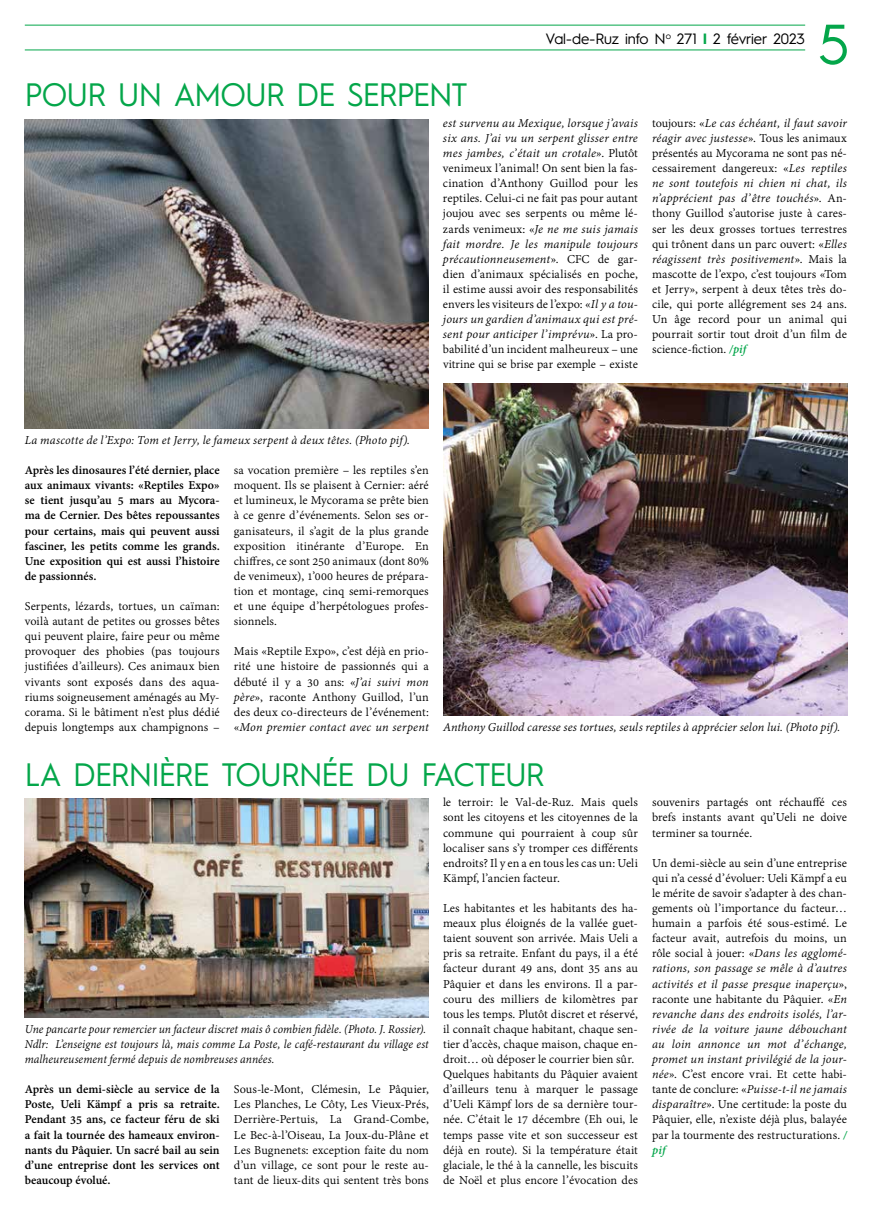
<style>
.page{position:relative;width:886px;height:1223px;background:#fff}
.page>*{position:absolute;margin:0;border:0;box-sizing:border-box;transform-origin:0 0}
.t1{font:56.25px "Hurme Geometric Sans 1";color:#04a64a}
.t2{font:32.5px "Hurme Geometric Sans 1";letter-spacing:-.03em;color:#04a64a;scale:.96 1}
.t3{font:15px "Hurme Geometric Sans 1";letter-spacing:-.01em;color:#000}
.t4{font:13.12px/15.1px "Adobe Devanagari";color:#000;text-align:justify}
.t5{font:700 13.12px/15.1px "Adobe Devanagari";color:#000;text-align:justify}
.t6{font:italic 13.12px/15.1px "Adobe Devanagari";letter-spacing:.005em;color:#000;scale:.94 1}
.t7{font:italic 13.12px "Adobe Devanagari";letter-spacing:.005em;color:#000}
.s1{font-weight:700;color:#04a64a}
.s2{font-style:italic}
.s3{font-weight:700;font-style:italic;color:#04a64a}
</style>
<div class="page">
<hr style="left:25px;top:25px;width:780px;height:1px;background:#04a64a">
<hr style="left:25px;top:49px;width:780px;height:1px;background:#04a64a">
<img style="left:25px;top:119px;width:404px;height:310px">
<img style="left:443px;top:383px;width:404px;height:332px">
<img style="left:25px;top:799px;width:404px;height:218px">
<h2 class="t2" style="left:25px;top:72px;width:463px">POUR UN AMOUR DE SERPENT</h2>
<p class="t3" style="left:545px;top:28px;width:261px">Val-de-Ruz info N<sup>o</sup> 271 <span class="s1">I</span> 2 février 2023</p>
<h1 class="t1" style="left:818px;top:5px;width:32px">5</h1>
<p class="t4" style="left:443px;top:116px;width:196px"><span class="s2">est survenu au Mexique, lorsque j’avais six ans. J’ai vu un serpent glisser entre mes jambes, c’était un crotale</span>». Plutôt venimeux l’animal! On sent bien la fas&shy;cination d’Anthony Guillod pour les reptiles. Celui-ci ne fait pas pour autant joujou avec ses serpents ou même lé&shy;zards venimeux: «<span class="s2">Je ne me suis jamais fait mordre. Je les manipule toujours précautionneusement</span>». CFC de gar&shy;dien d’animaux spécialisés en poche, il estime aussi avoir des responsabilités envers les visiteurs de l’expo: «<span class="s2">Il y a tou&shy;jours un gardien d’animaux qui est pré&shy;sent pour anticiper l’imprévu</span>». La pro&shy;babilité d’un incident malheureux – une vitrine qui se brise par exemple – existe</p>
<p class="t4" style="left:652px;top:116px;width:196px">toujours: «<span class="s2">Le cas échéant, il faut savoir réagir avec justesse</span>». Tous les animaux présentés au Mycorama ne sont pas né&shy;cessairement dangereux: «<span class="s2">Les reptiles ne sont toutefois ni chien ni chat, ils n’apprécient pas d’être touchés</span>». An&shy;thony Guillod s’autorise juste à cares&shy;ser les deux grosses tortues terrestres qui trônent dans un parc ouvert: «<span class="s2">Elles réagissent très positivement</span>». Mais la mascotte de l’expo, c’est toujours «Tom et Jerry», serpent à deux têtes très do&shy;cile, qui porte allégrement ses 24 ans.<br>Un âge record pour un animal qui pourrait sortir tout droit d’un film de science-fiction. <span class="s3">/pif</span></p>
<p class="t7" style="left:25px;top:433px;width:387px">La mascotte de l’Expo: Tom et Jerry, le fameux serpent à deux têtes. (Photo pif).</p>
<p class="t5" style="left:25px;top:464px;width:196px">Après les dinosaures l’été dernier, place aux animaux vivants: «Reptiles Expo» se tient jusqu’au 5 mars au Mycora&shy;ma de Cernier. Des bêtes repoussantes pour certains, mais qui peuvent aussi fasciner, les petits comme les grands.<br>Une exposition qui est aussi l’histoire de passionnés.</p>
<p class="t4" style="left:25px;top:599px;width:196px">Serpents, lézards, tortues, un caïman: voilà autant de petites ou grosses bêtes qui peuvent plaire, faire peur ou même provoquer des phobies (pas toujours justifiées d’ailleurs). Ces animaux bien vivants sont exposés dans des aqua&shy;riums soigneusement aménagés au My&shy;corama. Si le bâtiment n’est plus dédié depuis longtemps aux champignons –</p>
<p class="t4" style="left:234px;top:464px;width:196px">sa vocation première – les reptiles s’en moquent. Ils se plaisent à Cernier: aéré et lumineux, le Mycorama se prête bien à ce genre d’événements. Selon ses or&shy;ganisateurs, il s’agit de la plus grande exposition itinérante d’Europe. En chiffres, ce sont 250 animaux (dont 80% de venimeux), 1’000 heures de prépara&shy;tion et montage, cinq semi-remorques et une équipe d’herpétologues profes&shy;sionnels.</p>
<p class="t4" style="left:234px;top:645px;width:196px">Mais «Reptile Expo», c’est déjà en prio&shy;rité une histoire de passionnés qui a débuté il y a 30 ans: «<span class="s2">J’ai suivi mon père</span>», raconte Anthony Guillod, l’un des deux co-directeurs de l’événement: «<span class="s2">Mon premier contact avec un serpent</span></p>
<p class="t7" style="left:443px;top:719px;width:399px">Anthony Guillod caresse ses tortues, seuls reptiles à apprécier selon lui. (Photo pif).</p>
<h2 class="t2" style="left:25px;top:751px;width:543px">LA DERNIÈRE TOURNÉE DU FACTEUR</h2>
<p class="t6" style="left:25px;top:1022px;width:431px">Une pancarte pour remercier un facteur discret mais ô combien fidèle. (Photo. J. Rossier).<br>Ndlr: L’enseigne est toujours là, mais comme La Poste, le café-restaurant du village est malheureusement fermé depuis de nombreuses années.</p>
<p class="t5" style="left:25px;top:1083px;width:196px">Après un demi-siècle au service de la Poste, Ueli Kämpf a pris sa retraite.<br>Pendant 35 ans, ce facteur féru de ski a fait la tournée des hameaux environ&shy;nants du Pâquier. Un sacré bail au sein d’une entreprise dont les services ont beaucoup évolué.</p>
<p class="t4" style="left:234px;top:1082px;width:196px">Sous-le-Mont, Clémesin, Le Pâquier, Les Planches, Le Côty, Les Vieux-Prés, Derrière-Pertuis, La Grand-Combe, Le Bec-à-l’Oiseau, La Joux-du-Plâne et Les Bugnenets: exception faite du nom d’un village, ce sont pour le reste au&shy;tant de lieux-dits qui sentent très bons</p>
<p class="t4" style="left:443px;top:796px;width:196px">le terroir: le Val-de-Ruz. Mais quels sont les citoyens et les citoyennes de la commune qui pourraient à coup sûr localiser sans s’y tromper ces différents endroits? Il y en a en tous les cas un: Ueli Kämpf, l’ancien facteur.</p>
<p class="t4" style="left:443px;top:901px;width:196px;text-align:left">Les habitantes et les habitants des ha&shy;meaux plus éloignés de la vallée guet&shy;taient souvent son arrivée. Mais Ueli a pris sa retraite. Enfant du pays, il a été facteur durant 49 ans, dont 35 ans au Pâquier et dans les environs. Il a par&shy;couru des milliers de kilomètres par tous les temps. Plutôt discret et réservé, il connaît chaque habitant, chaque sen&shy;tier d’accès, chaque maison, chaque en&shy;droit… où déposer le courrier bien sûr.<br>Quelques habitants du Pâquier avaient d’ailleurs tenu à marquer le passage d’Ueli Kämpf lors de sa dernière tour&shy;née. C’était le 17 décembre (Eh oui, le temps passe vite et son successeur est déjà en route). Si la température était glaciale, le thé à la cannelle, les biscuits de Noël et plus encore l’évocation des</p>
<p class="t4" style="left:652px;top:796px;width:196px">souvenirs partagés ont réchauffé ces brefs instants avant qu’Ueli ne doive terminer sa tournée.</p>
<p class="t4" style="left:652px;top:856px;width:196px">Un demi-siècle au sein d’une entreprise qui n’a cessé d’évoluer: Ueli Kämpf a eu le mérite de savoir s’adapter à des chan&shy;gements où l’importance du facteur… humain a parfois été sous-estimé. Le facteur avait, autrefois du moins, un rôle social à jouer: «<span class="s2">Dans les agglomé&shy;rations, son passage se mêle à d’autres activités et il passe presque inaperçu</span>», raconte une habitante du Pâquier. «<span class="s2">En revanche dans des endroits isolés, l’ar&shy;rivée de la voiture jaune débouchant au loin annonce un mot d’échange, promet un instant privilégié de la jour&shy;née</span>». C’est encore vrai. Et cette habi&shy;tante de conclure: «<span class="s2">Puisse-t-il ne jamais disparaître</span>». Une certitude: la poste du Pâquier, elle, n’existe déjà plus, balayée par la tourmente des restructurations. <span class="s3">/ pif</span></p>
</div>
